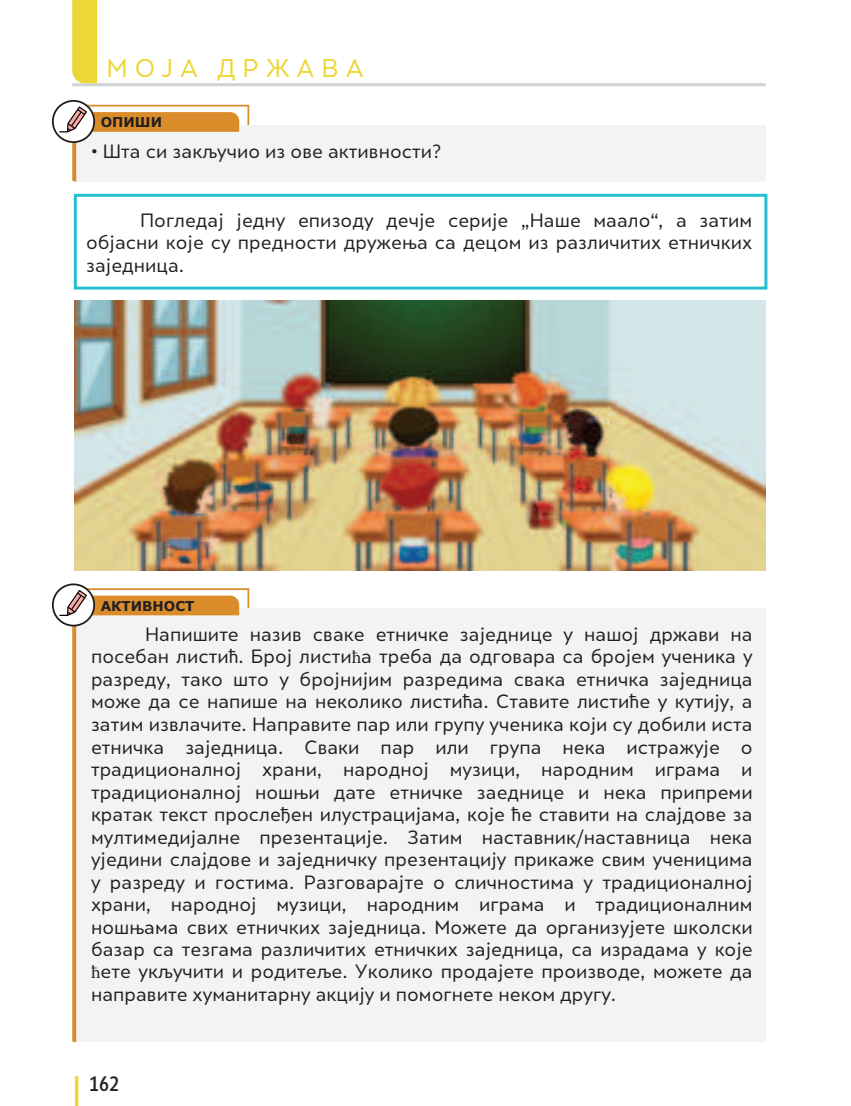
<style>
.page{position:relative;width:851px;height:1106px;background:#fff}
.page>*{position:absolute;margin:0;border:0;box-sizing:border-box;transform-origin:0 0}
.t1{font:24px "Skola Sans Offc";letter-spacing:.3em;color:#edd638}
.t2{font:500 19.5px "Skola Sans Cn";color:#231f20}
.t3{font:18px/22.5px "Skola Sans";color:#231f20;text-align:justify}
.t4{font:700 13.5px "Verdana";color:#231f20}
.s1{font-family:"Stobi Sans"}
.s2{font-family:"Minion Pro"}
</style>
<div class="page">
<hr style="left:72px;top:83px;width:693px;height:3px;background:#d1d2d4">
<div style="left:72px;top:0;width:25px;height:83px;background:#edd638"></div>
<svg style="left:75px;top:1076px;width:3px;height:30px"></svg>
<div style="left:72px;top:105px;width:177px;height:31px;border:2px solid #d98c29"></div>
<div style="left:72px;top:588px;width:177px;height:32px;border:2px solid #d98c29"></div>
<div style="left:75px;top:125px;width:690px;height:56px;background:#f2f3f4"></div>
<div style="left:75px;top:608px;width:690px;height:434px;background:#f2f3f4"></div>
<svg style="left:52px;top:101px;width:42px;height:41px"></svg>
<div style="left:52px;top:100px;width:43px;height:43px;border:2px solid #201d1e;border-radius:50%"></div>
<svg style="left:59px;top:106px;width:180px;height:75px"></svg>
<svg style="left:52px;top:584px;width:42px;height:42px"></svg>
<div style="left:52px;top:583px;width:43px;height:43px;border:2px solid #201d1e;border-radius:50%"></div>
<svg style="left:59px;top:590px;width:180px;height:452px"></svg>
<div style="left:74px;top:194px;width:693px;height:95px;border:3px solid #21bfcf"></div>
<img style="left:74px;top:301px;width:691px;height:269px">
<h1 class="t1" style="left:106px;top:53px;width:258px">МОЈА ДРЖАВА</h1>
<p class="t4" style="left:101px;top:113px;width:63px">ОПИШИ</p>
<p class="t3" style="left:91px;top:139px;width:351px">• Шта си закључио из ове активности?</p>
<p class="t3" style="left:86px;top:208px;width:667px;text-indent:54px">Погледај једну епизоду дечје серије „Наше маало“, а затим објасни које су предности дружења са децом из различитих етничких заједница.</p>
<p class="t4" style="left:101px;top:596px;width:95px">АКТИВНОСТ</p>
<p class="t3" style="left:91px;top:623px;width:663px;line-height:21.6px;text-align:right">Напишите назив сваке етничке заједнице у нашој држави на посебан листи<span class="s1">ћ</span>. Број листи<span class="s2">ћ</span>а треба да одговара са бројем ученика у</p>
<p class="t3" style="left:91px;top:668px;width:663px">разреду, тако што у бројнијим разредима свака етничка заједница може да се напише на неколико листи<span class="s1">ћ</span>а. Ставите листи<span class="s1">ћ</span>е у кутију, а затим извлачите. Направите пар или групу ученика који су добили иста етничка заједница. Сваки пар или група нека истражује о традиционалној храни, народној музици, народним играма и традиционалној ношњи дате етничке заеднице и нека припреми кратак текст просле<span class="s1">ђ</span>ен илустрацијама, које <span class="s1">ћ</span>е ставити на слајдове за мултимедијалне презентације. Затим наставник/наставница нека уједини слајдове и заједничку презентацију прикаже свим ученицима у разреду и гостима. Разговарајте о сличностима у традиционалној храни, народној музици, народним играма и традиционалним ношњама свих етничких заједница. Можете да организујете школски базар са тезгама различитих етничких заједница, са израдама у које <span class="s2">ћ</span>ете укључити и родитеље. Уколико продајете производе, можете да направите хуманитарну акцију и помогнете неком другу.</p>
<p class="t2" style="left:89px;top:1072px;width:31px">162</p>
</div>
